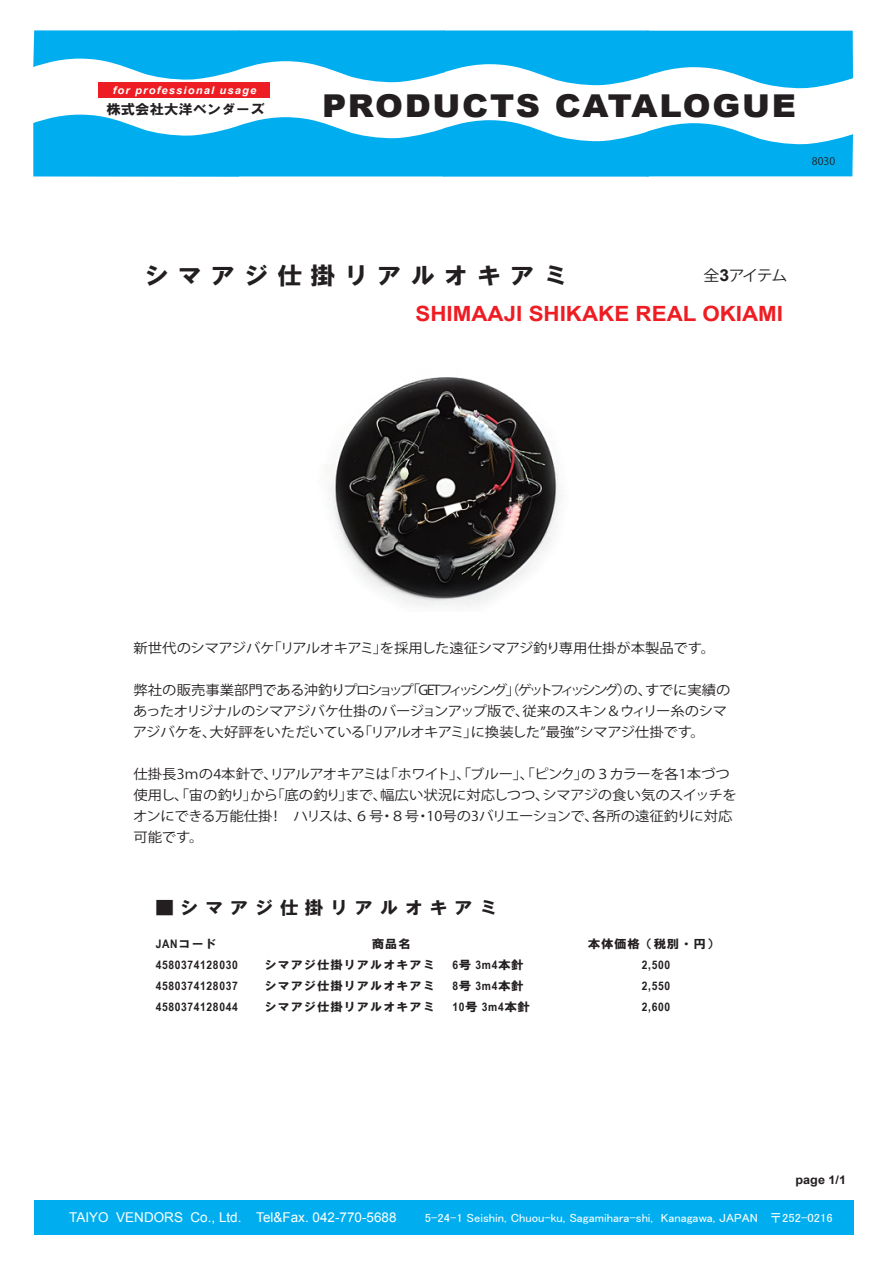
<style>
.page{position:relative;width:893px;height:1263px;background:#fff}
.page>*{position:absolute;margin:0;border:0;box-sizing:border-box;transform-origin:0 0}
.t1{font:900 31.5px "Arial";letter-spacing:.05em;color:#231f20;scale:1.07 1}
.t2{font:24px "HG Soei Kakugothic UB";letter-spacing:.3em;color:#231f20;scale:1.07 1}
.t3{font:700 21px "Arial";color:#ee1d23;scale:1.07 1}
.t4{font:18px "HG Soei Kakugothic UB";letter-spacing:.3em;color:#231f20;scale:1.07 1}
.t5{font:15px "Koz Go Pro";color:#231f20;scale:1.07 1}
.t6{font:13.5px/21px "Koz Go Pro";letter-spacing:-.03em;color:#231f20;scale:1.07 1}
.t7{font:13.5px "Arial";color:#fff}
.t8{font:13.5px "HGS Soei Kakugothic UB";color:#231f20;scale:1.07 1}
.t9{font:700 11.85px "Arial Narrow";letter-spacing:.05em;color:#231f20;scale:1.07 1}
.t10{font:11.85px "MS P Gothic";color:#fff;scale:1.07 1}
.t11{font:11.85px "HG Soei Kakugothic UB";letter-spacing:.05em;color:#231f20;scale:1.07 1}
.t12{font:700 11.85px "Arial";color:#231f20;scale:1.07 1}
.t13{font:italic 700 10.5px "Arial";letter-spacing:.1em;color:#fff;scale:1.07 1}
.t14{font:10.5px "Koz Go Pro";color:#231f20}
.s1{font-family:"Arial";font-weight:700;font-size:16.5px}
.s2{font-family:"HG Soei Kakugothic UB";font-weight:400}
</style>
<div class="page">
<svg style="left:33px;top:30px;width:820px;height:59px"></svg>
<svg style="left:33px;top:114px;width:820px;height:63px"></svg>
<div style="left:99px;top:82px;width:171px;height:16px;background:#ee1d23"></div>
<div style="left:34px;top:1200px;width:820px;height:35px;background:#00aeef"></div>
<img style="left:327px;top:377px;width:235px;height:231px">
<p class="t13" style="left:113px;top:84px;width:136px">for professional usage</p>
<p class="t8" style="left:106px;top:102px;width:149px">株式会社大洋ベンダーズ</p>
<h1 class="t1" style="left:322px;top:82px;width:445px">PRODUCTS CATALOGUE</h1>
<p class="t14" style="left:812px;top:154px;width:25px">8030</p>
<h2 class="t2" style="left:144px;top:263px;width:398px">シマアジ仕掛リアルオキアミ</h2>
<p class="t5" style="left:704px;top:265px;width:80px">全<span class="s1">3</span>アイテム</p>
<h3 class="t3" style="left:416px;top:300px;width:345px">SHIMAAJI SHIKAKE REAL OKIAMI</h3>
<p class="t6" style="left:134px;top:637px;width:545px">新世代のシマアジバケ「リアルオキアミ」を採用した遠征シマアジ釣り専用仕掛が本製品です。</p>
<p class="t6" style="left:133px;top:679px;width:560px">弊社の販売事業部門である沖釣りプロショップ「GETフィッシング」（ゲットフィッシング）の、すでに実績のあったオリジナルのシマアジバケ仕掛のバージョンアップ版で、従来のスキン＆ウィリー糸のシマアジバケを、大好評をいただいている「リアルオキアミ」に換装した”最強”シマアジ仕掛です。</p>
<p class="t6" style="left:133px;top:763px;width:565px">仕掛長3ｍの4本針で、リアルアオキアミは「ホワイト」、「ブルー」、「ピンク」の３カラーを各1本づつ使用し、「宙の釣り」から「底の釣り」まで、幅広い状況に対応しつつ、シマアジの食い気のスイッチをオンにできる万能仕掛！　ハリスは、６号・８号・10号の3バリエーションで、各所の遠征釣りに対応可能です。</p>
<h3 class="t4" style="left:155px;top:898px;width:322px">■シマアジ仕掛リアルオキアミ</h3>
<p class="t9" style="left:156px;top:935px;width:59px">JAN<span class="s2">コード</span></p>
<p class="t11" style="left:372px;top:938px;width:38px">商品名</p>
<p class="t11" style="left:588px;top:938px;width:124px">本体価格（税別・円）</p>
<p class="t9" style="left:156px;top:956px;width:78px">4580374128030</p>
<p class="t11" style="left:264px;top:959px;width:161px">シマアジ仕掛リアルオキアミ</p>
<p class="t9" style="left:452px;top:956px;width:68px">6<span class="s2">号</span> 3m4<span class="s2">本針</span></p>
<p class="t9" style="left:642px;top:956px;width:28px">2,500</p>
<p class="t9" style="left:156px;top:977px;width:78px">4580374128037</p>
<p class="t11" style="left:264px;top:980px;width:161px">シマアジ仕掛リアルオキアミ</p>
<p class="t9" style="left:452px;top:977px;width:68px">8<span class="s2">号</span> 3m4<span class="s2">本針</span></p>
<p class="t9" style="left:642px;top:977px;width:28px">2,550</p>
<p class="t9" style="left:156px;top:998px;width:78px">4580374128044</p>
<p class="t11" style="left:264px;top:1001px;width:161px">シマアジ仕掛リアルオキアミ</p>
<p class="t9" style="left:452px;top:998px;width:74px">10<span class="s2">号</span> 3m4<span class="s2">本針</span></p>
<p class="t9" style="left:642px;top:998px;width:28px">2,600</p>
<p class="t12" style="left:796px;top:1171px;width:49px">page 1/1</p>
<p class="t7" style="left:69px;top:1208px;width:329px">TAIYO VENDORS Co., Ltd. Tel&amp;Fax. 042-770-5688</p>
<p class="t10" style="left:425px;top:1211px;width:383px">5-24-1 Seishin, Chuou-ku, Sagamihara-shi, Kanagawa, JAPAN 〒252-0216</p>
</div>
